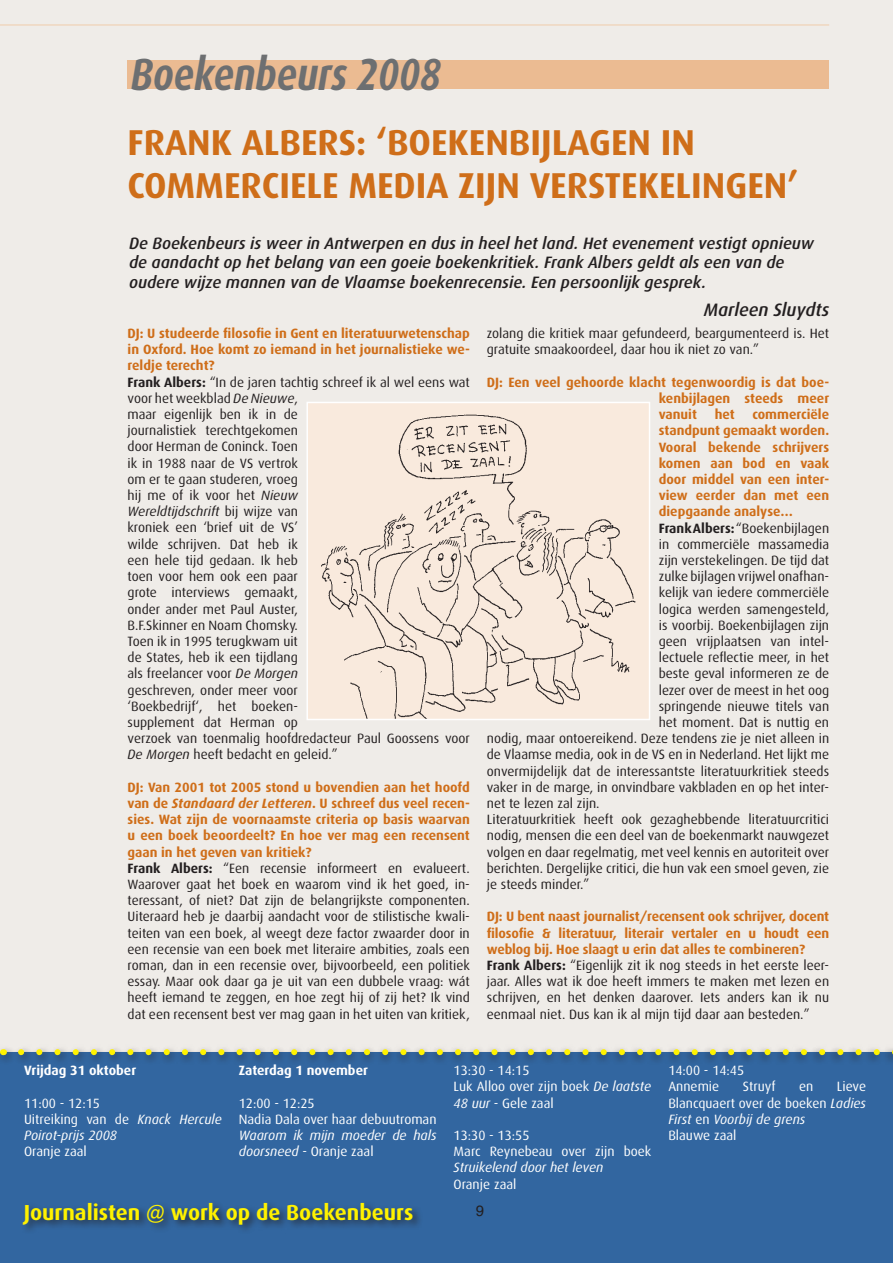
<style>
.page{position:relative;width:893px;height:1263px;background:#efece8}
.page>*{position:absolute;margin:0;border:0;box-sizing:border-box;transform-origin:0 0}
.t1{font:italic 700 45px "Dax";color:#6d6f71;scale:.82 1}
.t2{font:700 36px/43.2px "Dax";color:#cf6e19}
.t3{font:700 21.75px "Dax";color:#fff200}
.t4{font:italic 500 18px "Dax";color:#231f20}
.t5{font:italic 500 16.5px/19.5px "Dax";color:#231f20}
.t6{font:15px "Helvetica LT Std";color:#231f20}
.t7{font:13.5px/16.2px "Dax";color:#231f20}
.t8{font:13.5px/16.2px "Dax";color:#fff}
.t9{font:700 13.5px/16.2px "Dax";color:#cf6e19;text-align:justify}
.t10{font:italic 13.5px/16.2px "Dax";color:#fff}
.t11{font:700 13.5px "Dax";color:#fff}
.s1{font-weight:700;color:#cf6e19}
.s2{font-weight:700}
.s3{font-style:italic}
.s4{font-weight:700;font-style:italic;color:#cf6e19}
.s5{font-style:normal}
</style>
<div class="page">
<div style="left:128px;top:61px;width:701px;height:28px;background:#ebbb92"></div>
<hr style="left:0;top:25px;width:829px;height:1px;background:#f0ccaa">
<div style="left:307px;top:402px;width:342px;height:317px;background:#f9eadd"></div>
<img style="left:321px;top:414px;width:315px;height:303px">
<div style="left:306px;top:402px;width:344px;height:318px;border:2px solid #fff"></div>
<div style="left:0;top:1052px;width:893px;height:211px;background:#3266a0"></div>
<div style="left:20px;top:1199px;width:403px;height:36px;background:#231f20;opacity:.75"></div>
<div style="left:0;top:1044px;width:893px;height:21px;background:#231f20;opacity:.75"></div>
<svg style="left:21px;top:1049px;width:872px;height:6px"></svg>
<h1 class="t1" style="left:131px;top:49px;width:380px">Boekenbeurs 2008</h1>
<h2 class="t2" style="left:128px;top:121px;width:672px">FRANK ALBERS: ‘BOEKENBIJLAGEN IN<br>COMMERCIELE MEDIA ZIJN VERSTEKELINGEN’</h2>
<p class="t5" style="left:129px;top:233px;width:686px">De Boekenbeurs is weer in Antwerpen en dus in heel het land. Het evenement vestigt opnieuw de aandacht op het belang van een goeie boekenkritiek. Frank Albers geldt als een van de oudere wijze mannen van de Vlaamse boekenrecensie. Een persoonlijk gesprek.</p>
<p class="t7" style="left:128px;top:325px;width:344px"><span class="s1">DJ: U studeerde filosofie in Gent en literatuurwetenschap in Oxford. Hoe komt zo iemand in het journalistieke we&shy;reldje terecht?<br></span><span class="s2">Frank Albers:</span> “In de jaren tachtig schreef ik al wel eens wat voor het weekblad <span class="s3">De Nieuwe</span>,<br>maar eigenlijk ben ik in de<br>journalistiek terechtgekomen<br>door Herman de Coninck. Toen<br>ik in 1988 naar de VS vertrok<br>om er te gaan studeren, vroeg<br>hij me of ik voor het <span class="s3">Nieuw<br>Wereldtijdschrift</span> bij wijze van<br>kroniek een ‘brief uit de VS’<br>wilde schrijven. Dat heb ik<br>een hele tijd gedaan. Ik heb<br>toen voor hem ook een paar<br>grote interviews gemaakt,<br>onder ander met Paul Auster,<br>B.F.Skinner en Noam Chomsky.<br>Toen ik in 1995 terugkwam uit<br>de States, heb ik een tijdlang<br>als freelancer voor <span class="s3">De Morgen<br></span>geschreven, onder meer voor<br>‘Boekbedrijf‘, het boeken-<br>supplement dat Herman op<br>verzoek van toenmalig hoofdredacteur Paul Goossens voor<br><span class="s3">De Morgen</span> heeft bedacht en geleid.”</p>
<p class="t7" style="left:128px;top:779px;width:344px"><span class="s1">DJ: Van 2001 tot 2005 stond u bovendien aan het hoofd van de</span> <span class="s4">Standaard der Letteren</span><span class="s1">. U schreef dus veel recen&shy;sies. Wat zijn de voornaamste criteria op basis waarvan u een boek beoordeelt? En hoe ver mag een recensent gaan in het geven van kritiek?<br></span><span class="s2">Frank Albers:</span> “Een recensie informeert en evalueert.<br>Waarover gaat het boek en waarom vind ik het goed, in&shy;teressant, of niet? Dat zijn de belangrijkste componenten.<br>Uiteraard heb je daarbij aandacht voor de stilistische kwali&shy;teiten van een boek, al weegt deze factor zwaarder door in een recensie van een boek met literaire ambities, zoals een roman, dan in een recensie over, bijvoorbeeld, een politiek essay. Maar ook daar ga je uit van een dubbele vraag: wát heeft iemand te zeggen, en hoe zegt hij of zij het? Ik vind dat een recensent best ver mag gaan in het uiten van kritiek,</p>
<h3 class="t4" style="left:704px;top:300px;width:127px">Marleen Sluydts</h3>
<p class="t7" style="left:487px;top:325px;width:344px">zolang die kritiek maar gefundeerd, beargumenteerd is. Het gratuite smaakoordeel, daar hou ik niet zo van.”</p>
<p class="t9" style="left:659px;top:374px;width:172px;text-indent:-172px">DJ: Een veel gehoorde klacht tegenwoordig is dat boe&shy;kenbijlagen steeds meer vanuit</p>
<p class="t9" style="left:715px;top:406px;width:22px">het</p>
<p class="t9" style="left:752px;top:406px;width:78px">commerciële</p>
<p class="t9" style="left:659px;top:423px;width:172px">standpunt gemaakt worden.</p>
<p class="t9" style="left:659px;top:439px;width:172px">Vooral bekende schrijvers</p>
<p class="t9" style="left:659px;top:455px;width:172px">komen aan bod en vaak</p>
<p class="t9" style="left:659px;top:471px;width:172px">door middel van een inter-</p>
<p class="t9" style="left:659px;top:487px;width:172px">view eerder dan met een</p>
<p class="t9" style="left:659px;top:504px;width:136px">diepgaande analyse…</p>
<p class="t7" style="left:659px;top:520px;width:172px"><span class="s2">Frank Albers:</span> “Boekenbijlagen</p>
<p class="t7" style="left:659px;top:536px;width:172px">in commerciële massamedia</p>
<p class="t7" style="left:659px;top:552px;width:172px">zijn verstekelingen. De tijd dat</p>
<p class="t7" style="left:659px;top:568px;width:172px">zulke bijlagen vrijwel onafhan-</p>
<p class="t7" style="left:659px;top:585px;width:172px">kelijk van iedere commerciële</p>
<p class="t7" style="left:659px;top:601px;width:172px">logica werden samengesteld,</p>
<p class="t7" style="left:659px;top:617px;width:172px">is voorbij. Boekenbijlagen zijn</p>
<p class="t7" style="left:659px;top:633px;width:172px">geen vrijplaatsen van intel-</p>
<p class="t7" style="left:659px;top:649px;width:172px">lectuele reflectie meer, in het</p>
<p class="t7" style="left:659px;top:666px;width:172px">beste geval informeren ze de</p>
<p class="t7" style="left:659px;top:682px;width:172px">lezer over de meest in het oog</p>
<p class="t7" style="left:659px;top:698px;width:172px">springende nieuwe titels van</p>
<p class="t7" style="left:659px;top:714px;width:172px">het moment. Dat is nuttig en</p>
<p class="t7" style="left:487px;top:730px;width:344px">nodig, maar ontoereikend. Deze tendens zie je niet alleen in</p>
<p class="t7" style="left:487px;top:747px;width:344px">de Vlaamse media, ook in de VS en in Nederland. Het lijkt me</p>
<p class="t7" style="left:487px;top:763px;width:344px">onvermijdelijk dat de interessantste literatuurkritiek steeds</p>
<p class="t7" style="left:487px;top:779px;width:344px">vaker in de marge, in onvindbare vakbladen en op het inter-</p>
<p class="t7" style="left:487px;top:795px;width:114px">net te lezen zal zijn.</p>
<p class="t7" style="left:487px;top:811px;width:344px">Literatuurkritiek heeft ook gezaghebbende literatuurcritici</p>
<p class="t7" style="left:487px;top:828px;width:344px">nodig, mensen die een deel van de boekenmarkt nauwgezet</p>
<p class="t7" style="left:487px;top:844px;width:344px">volgen en daar regelmatig, met veel kennis en autoriteit over</p>
<p class="t7" style="left:487px;top:860px;width:344px">berichten. Dergelijke critici, die hun vak een smoel geven, zie</p>
<p class="t7" style="left:487px;top:876px;width:104px">je steeds minder.”</p>
<p class="t7" style="left:487px;top:909px;width:344px"><span class="s1">DJ: U bent naast journalist/recensent ook schrijver, docent filosofie &amp; literatuur, literair vertaler en u houdt een weblog bij. Hoe slaagt u erin dat alles te combineren?<br></span><span class="s2">Frank Albers:</span> “Eigenlijk zit ik nog steeds in het eerste leer&shy;jaar. Alles wat ik doe heeft immers te maken met lezen en schrijven, en het denken daarover. Iets anders kan ik nu eenmaal niet. Dus kan ik al mijn tijd daar aan besteden.”</p>
<p class="t11" style="left:24px;top:1063px;width:114px">Vrijdag 31 oktober</p>
<p class="t10" style="left:24px;top:1095px;width:199px"><span class="s5">11:00 - 12:15<br>Uitreiking van de</span> Knack Hercule<br>Poirot-prijs 2008</p>
<p class="t8" style="left:24px;top:1143px;width:64px">Oranje zaal</p>
<p class="t11" style="left:239px;top:1063px;width:131px">Zaterdag 1 november</p>
<p class="t8" style="left:239px;top:1095px;width:199px">12:00 - 12:25<br>Nadia Dala over haar debuutroman</p>
<p class="t10" style="left:239px;top:1127px;width:199px">Waarom ik mijn moeder de hals doorsneed <span class="s5">- Oranje zaal</span></p>
<p class="t8" style="left:454px;top:1062px;width:199px">13:30 - 14:15<br>Luk Alloo over zijn boek <span class="s3">De laatste<br>48 uur</span> - Gele zaal</p>
<p class="t8" style="left:454px;top:1127px;width:199px">13:30 - 13:55<br>Marc Reynebeau over zijn boek</p>
<p class="t10" style="left:454px;top:1160px;width:151px">Struikelend door het leven</p>
<p class="t8" style="left:454px;top:1176px;width:64px">Oranje zaal</p>
<h3 class="t3" style="left:24px;top:1200px;width:391px">Journalisten @ work op de Boekenbeurs</h3>
<p class="t6" style="left:476px;top:1202px;width:10px">9</p>
<p class="t8" style="left:668px;top:1062px;width:77px">14:00 - 14:45<br>Annemie</p>
<p class="t8" style="left:743px;top:1079px;width:34px">Struyf</p>
<p class="t8" style="left:799px;top:1079px;width:16px">en</p>
<p class="t8" style="left:668px;top:1079px;width:199px;text-indent:169px">Lieve<br>Blancquaert over de boeken <span class="s3">Ladies<br>First</span> en <span class="s3">Voorbij de grens<br></span>Blauwe zaal</p>
</div>
